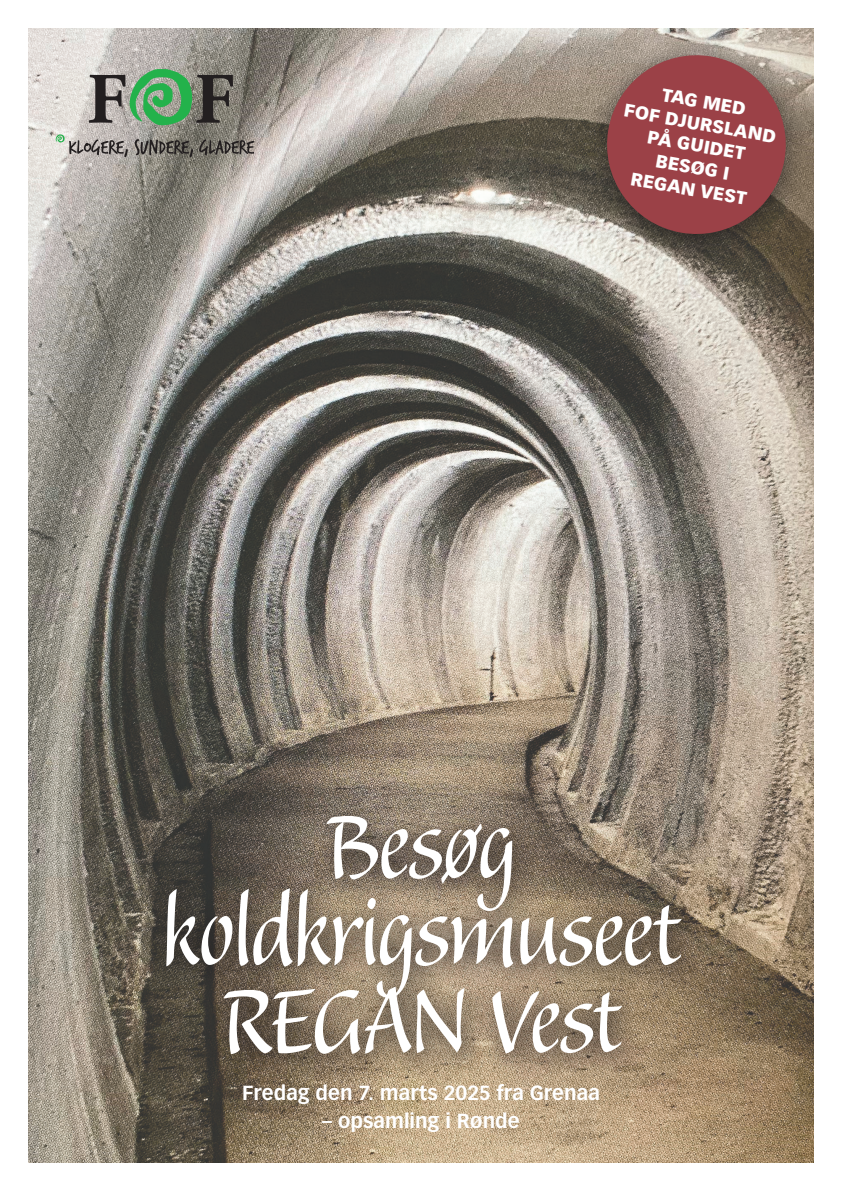
<style>
.page{position:relative;width:842px;height:1191px;background:#fff}
.page>*{position:absolute;margin:0;border:0;box-sizing:border-box;transform-origin:0 0}
.t1{font:119.2px/87px "Balzano Std";letter-spacing:-.015em;color:#fff;text-align:center}
.t2{font:700 20px "Vectora LT Pro";letter-spacing:.005em;color:#fff}
.t3{font:900 18px/22px "Vectora LT Pro";color:#fff;text-align:center}
</style>
<div class="page">
<img style="left:28px;top:28px;width:786px;height:1134px">
<div style="left:582px;top:36px;width:228px;height:228px;background:#231f20;opacity:.75"></div>
<svg style="left:600px;top:48px;width:193px;height:193px;background:#925252"></svg>
<svg style="left:89px;top:69px;width:144px;height:57px;background:#718e72"></svg>
<svg style="left:55px;top:134px;width:73px;height:23px;background:#a8a6a1"></svg>
<svg style="left:135px;top:139px;width:58px;height:18px"></svg>
<svg style="left:199px;top:139px;width:55px;height:16px"></svg>
<div style="left:145px;top:795px;width:563px;height:286px;background:#231f20;opacity:.75"></div>
<p class="t3" style="left:630px;top:77px;width:155px;rotate:10deg">TAG MED<br>FOF DJURSLAND<br>PÅ GUIDET<br>BESØG I<br>REGAN VEST</p>
<h1 class="t1" style="left:162px;top:806px;width:520px">Besøg koldkrigsmuseet<br>REGAN Vest</h1>
<p class="t2" style="left:242px;top:1081px;width:359px">Fredag den 7. marts 2025 fra Grenaa</p>
<p class="t2" style="left:322px;top:1109px;width:199px">– opsamling i Rønde</p>
</div>
